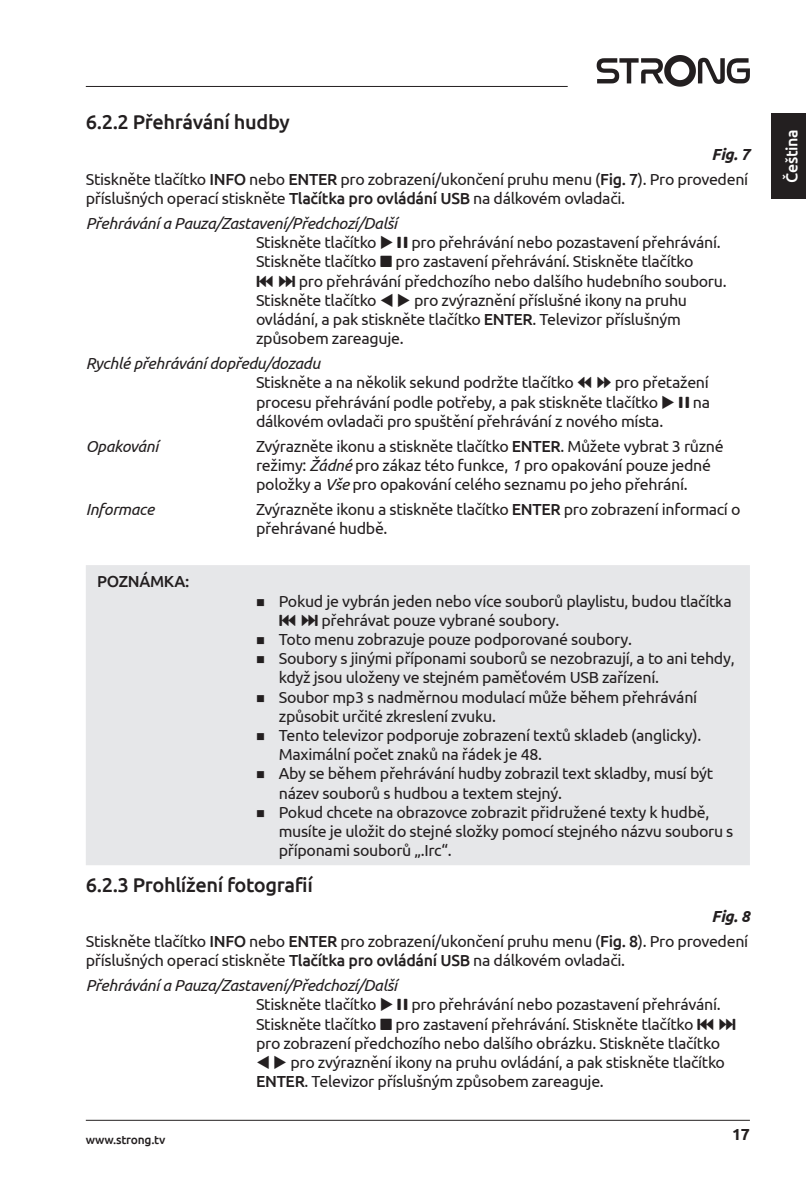
<style>
.page{position:relative;width:806px;height:1191px;background:#fff}
.page>*{position:absolute;margin:0;border:0;box-sizing:border-box;transform-origin:0 0}
.t1{font:500 20px "Ubuntu";letter-spacing:-.02em;color:#231f20}
.t2{font:16px/19.2px "Ubuntu";letter-spacing:-.02em;color:#231f20}
.t3{font:italic 16px "Ubuntu";letter-spacing:-.02em;color:#231f20}
.t4{font:500 16px "Ubuntu";letter-spacing:-.02em;color:#231f20}
.t5{font:500 16px "Ubuntu";letter-spacing:-.02em;color:#fff}
.t6{font:700 16px "Ubuntu";color:#231f20}
.t7{font:500 12px "Ubuntu";letter-spacing:-.02em;color:#231f20}
.s1{font-weight:700;font-style:italic}
.s2{font-weight:500}
.s3{font-style:italic}
.s4{font-family:"Guifxv 2 Transports"}
</style>
<div class="page">
<div style="left:86px;top:565px;width:663px;height:300px;background:#e6e7e9"></div>
<div style="left:771px;top:113px;width:34px;height:85px;background:#231f20"></div>
<svg style="left:596px;top:55px;width:153px;height:32px"></svg>
<hr style="left:86px;top:1120px;width:663px;height:1px;background:#231f20">
<hr style="left:86px;top:86px;width:481px;height:1px;background:#231f20">
<p class="t1" style="left:86px;top:110px;width:205px">6.2.2 Přehrávání hudby</p>
<p class="t2" style="left:86px;top:141px;width:665px;line-height:24.8px;text-align:right"><span class="s1">Fig. 7<br></span>Stiskněte tlačítko <span class="s2">INFO</span> nebo <span class="s2">ENTER</span> pro zobrazení/ukončení pruhu menu (<span class="s2">Fig. 7</span>). Pro provedení</p>
<p class="t2" style="left:86px;top:185px;width:540px;line-height:24.8px">příslušných operací stiskněte <span class="s2">Tlačítka pro ovládání USB</span> na dálkovém ovladači.<br><span class="s3">Přehrávání a Pauza/Zastavení/Předchozí/Další</span></p>
<p class="t2" style="left:256px;top:232px;width:472px">Stiskněte tlačítko ◆ <span class="s4">2</span> pro přehrávání nebo pozastavení přehrávání.<br>Stiskněte tlačítko <span class="s4">3</span> pro zastavení přehrávání. Stiskněte tlačítko<br><span class="s4">7 8</span> pro přehrávání předchozího nebo dalšího hudebního souboru.<br>Stiskněte tlačítko ▼ ◆ pro zvýraznění příslušné ikony na pruhu ovládání, a pak stiskněte tlačítko <span class="s2">ENTER</span>. Televizor příslušným způsobem zareaguje.</p>
<p class="t2" style="left:256px;top:353px;width:455px;text-indent:-170px"><span class="s3">Rychlé přehrávání dopředu/dozadu<br></span>Stiskněte a na několik sekund podržte tlačítko <span class="s4">5 6</span> pro přetažení procesu přehrávání podle potřeby, a pak stiskněte tlačítko ◆ <span class="s4">2</span> na dálkovém ovladači pro spuštění přehrávání z nového místa.</p>
<p class="t3" style="left:86px;top:436px;width:74px">Opakování</p>
<p class="t2" style="left:256px;top:436px;width:469px">Zvýrazněte ikonu a stiskněte tlačítko <span class="s2">ENTER</span>. Můžete vybrat 3 různé režimy: <span class="s3">Žádné</span> pro zákaz této funkce, <span class="s3">1</span> pro opakování pouze jedné položky a <span class="s3">Vše</span> pro opakování celého seznamu po jeho přehrání.</p>
<p class="t3" style="left:86px;top:499px;width:70px">Informace</p>
<p class="t2" style="left:256px;top:499px;width:485px">Zvýrazněte ikonu a stiskněte tlačítko <span class="s2">ENTER</span> pro zobrazení informací o přehrávané hudbě.</p>
<p class="t4" style="left:97px;top:571px;width:94px">POZNÁMKA:</p>
<p class="t2" style="left:278px;top:591px;width:457px">Pokud je vybrán jeden nebo více souborů playlistu, budou tlačítka <span class="s4">7 8</span> přehrávat pouze vybrané soubory.<br>Toto menu zobrazuje pouze podporované soubory.<br>Soubory s jinými příponami souborů se nezobrazují, a to ani tehdy, když jsou uloženy ve stejném paměťovém USB zařízení.<br>Soubor mp3 s nadměrnou modulací může během přehrávání způsobit určité zkreslení zvuku.<br>Tento televizor podporuje zobrazení textů skladeb (anglicky).<br>Maximální počet znaků na řádek je 48.<br>Aby se během přehrávání hudby zobrazil text skladby, musí být název souborů s hudbou a textem stejný.<br>Pokud chcete na obrazovce zobrazit přidružené texty k hudbě, musíte je uložit do stejné složky pomocí stejného názvu souboru s příponami souborů „.Irc“.</p>
<p class="t1" style="left:86px;top:871px;width:228px">6.2.3 Prohlížení fotografií</p>
<p class="t2" style="left:86px;top:903px;width:665px;line-height:24.8px;text-align:right"><span class="s1">Fig. 8<br></span>Stiskněte tlačítko <span class="s2">INFO</span> nebo <span class="s2">ENTER</span> pro zobrazení/ukončení pruhu menu (<span class="s2">Fig. 8</span>). Pro provedení</p>
<p class="t2" style="left:86px;top:947px;width:540px;line-height:24.8px">příslušných operací stiskněte <span class="s2">Tlačítka pro ovládání USB</span> na dálkovém ovladači.<br><span class="s3">Přehrávání a Pauza/Zastavení/Předchozí/Další</span></p>
<p class="t2" style="left:256px;top:994px;width:481px">Stiskněte tlačítko ◆ <span class="s4">2</span> pro přehrávání nebo pozastavení přehrávání.<br>Stiskněte tlačítko <span class="s4">3</span> pro zastavení přehrávání. Stiskněte tlačítko <span class="s4">7 8 </span>pro zobrazení předchozího nebo dalšího obrázku. Stiskněte tlačítko</p>
<p class="t2" style="left:256px;top:1052px;width:470px">▼ ◆ pro zvýraznění ikony na pruhu ovládání, a pak stiskněte tlačítko<br><span class="s2">ENTER</span>. Televizor příslušným způsobem zareaguje.</p>
<p class="t6" style="left:731px;top:1124px;width:19px">17</p>
<p class="t7" style="left:86px;top:1132px;width:81px">www.strong.tv</p>
<p class="t5" style="left:781px;top:183px;width:55px;rotate:-90deg">Čeština</p>
</div>
